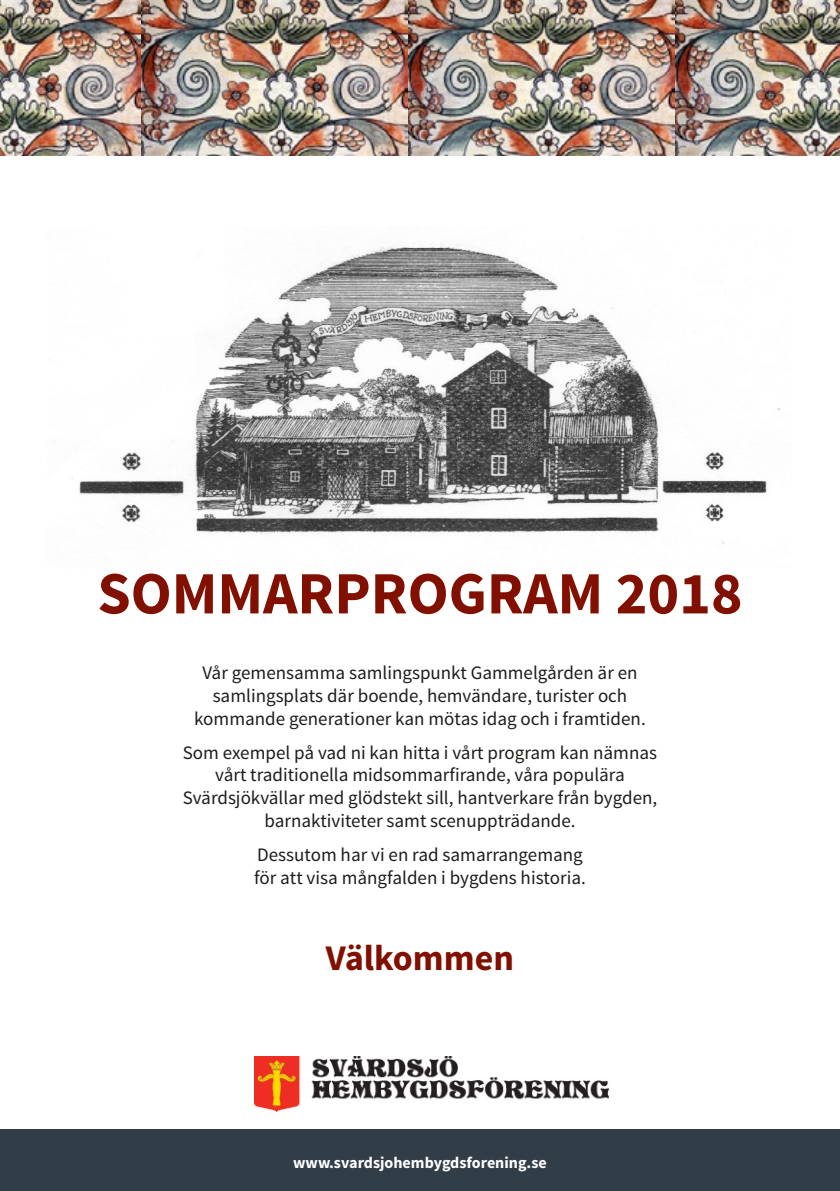
<style>
.page{position:relative;width:840px;height:1191px;background:#fff}
.page>*{position:absolute;margin:0;border:0;box-sizing:border-box;transform-origin:0 0}
.t1{font:700 60px "Source Sans Pro";color:#811001}
.t2{font:700 36px "Source Sans Pro";color:#811001}
.t3{font:19px/22.8px "Source Sans Pro";color:#1d1d1b;text-align:center}
.t4{font:700 16px "Source Sans Pro";color:#fff}
</style>
<div class="page">
<img style="left:48px;top:243px;width:732px;height:301px">
<img style="left:0;top:0;width:839px;height:156px">
<div style="left:0;top:1130px;width:839px;height:61px;background:#313d47"></div>
<img style="left:254px;top:1056px;width:353px;height:55px">
<h1 class="t1" style="left:97px;top:555px;width:646px">SOMMARPROGRAM 2018</h1>
<p class="t3" style="left:194px;top:661px;width:453px">Vår gemensamma samlingspunkt Gammelgården är en samlingsplats där boende, hemvändare, turister och kommande generationer kan mötas idag och i framtiden.</p>
<p class="t3" style="left:183px;top:741px;width:476px">Som exempel på vad ni kan hitta i vårt program kan nämnas vårt traditionella midsommarfirande, våra populära Svärdsjökvällar med glödstekt sill, hantverkare från bygden, barnaktiviteter samt scenuppträdande.</p>
<p class="t3" style="left:254px;top:844px;width:333px;text-align:left">Dessutom har vi en rad samarrangemang för att visa mångfalden i bygdens historia.</p>
<h2 class="t2" style="left:326px;top:935px;width:189px">Välkommen</h2>
<p class="t4" style="left:293px;top:1152px;width:255px">www.svardsjohembygdsforening.se</p>
</div>
